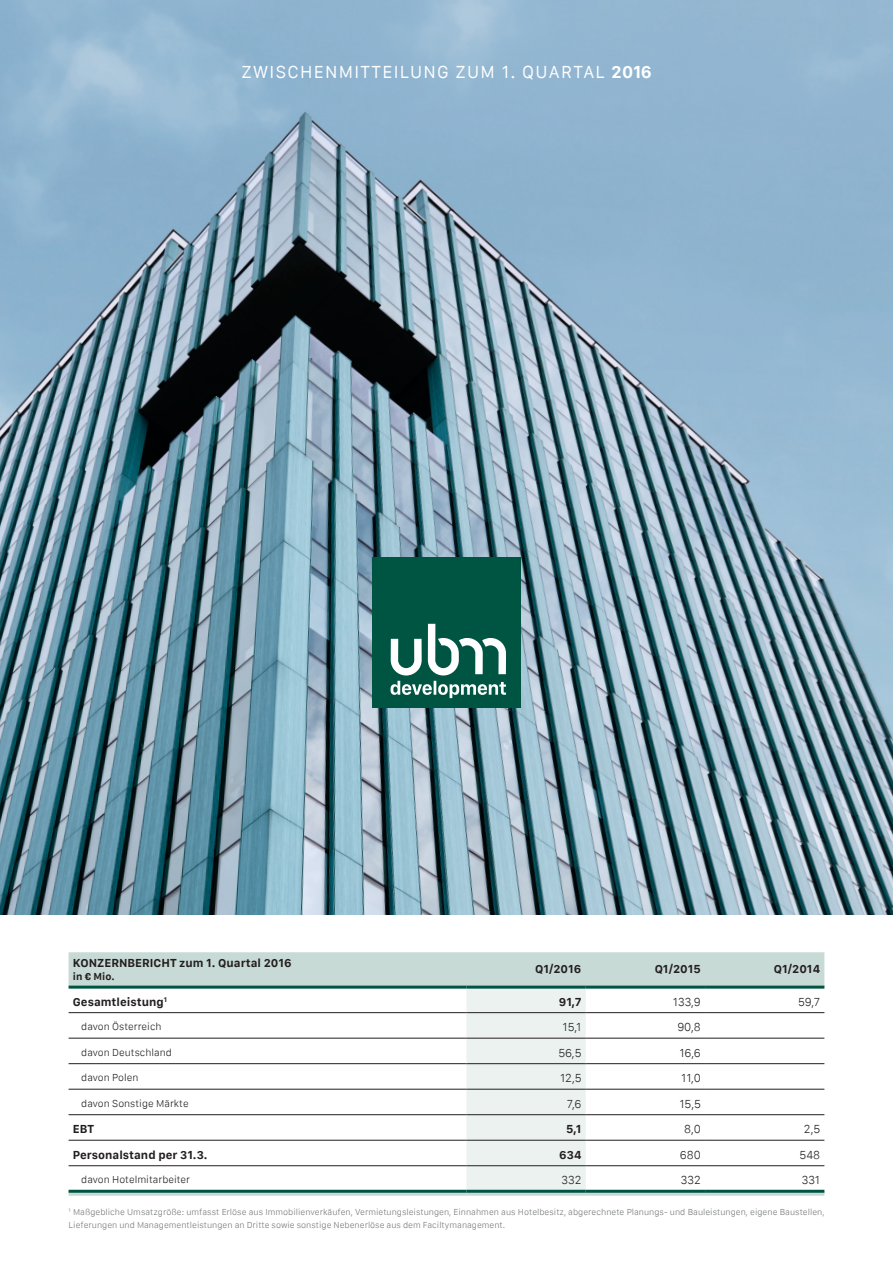
<style>
.page{position:relative;width:893px;height:1263px;background:#fff}
.page>*{position:absolute;margin:0;border:0;box-sizing:border-box;transform-origin:0 0}
.t1{font:18px "San Francisco Text";letter-spacing:.07em;color:#fff}
.t2{font:700 12px "San Francisco Text";color:#231f20}
.t3{font:300 12px "San Francisco Text";color:#231f20}
.t4{font:300 10.5px "San Francisco Text";color:#231f20}
.t5{font:700 10.5px "San Francisco Text";color:#231f20}
.t6{font:300 9px/13.5px "San Francisco Text";color:#76787b}
.s1{font-family:"San Francisco Display";font-weight:700}
</style>
<div class="page">
<img style="left:0;top:0;width:893px;height:915px">
<div style="left:372px;top:557px;width:149px;height:150px;background:#005542"></div>
<svg style="left:391px;top:681px;width:115px;height:17px"></svg>
<svg style="left:391px;top:639px;width:31px;height:36px"></svg>
<svg style="left:428px;top:624px;width:78px;height:51px"></svg>
<svg style="left:69px;top:952px;width:755px;height:244px"></svg>
<div style="left:466px;top:989px;width:120px;height:201px;background:#ebf2f0"></div>
<hr style="left:69px;top:1012px;width:397px;height:1px;background:#231f20">
<hr style="left:466px;top:1012px;width:120px;height:1px;background:#231f20">
<hr style="left:586px;top:1012px;width:119px;height:1px;background:#231f20">
<hr style="left:705px;top:1012px;width:119px;height:1px;background:#231f20">
<hr style="left:69px;top:1038px;width:397px;height:1px;background:#231f20">
<hr style="left:466px;top:1038px;width:120px;height:1px;background:#231f20">
<hr style="left:586px;top:1038px;width:119px;height:1px;background:#231f20">
<hr style="left:705px;top:1038px;width:119px;height:1px;background:#231f20">
<hr style="left:69px;top:1063px;width:397px;height:1px;background:#231f20">
<hr style="left:466px;top:1063px;width:120px;height:1px;background:#231f20">
<hr style="left:586px;top:1063px;width:119px;height:1px;background:#231f20">
<hr style="left:705px;top:1063px;width:119px;height:1px;background:#231f20">
<hr style="left:69px;top:1089px;width:397px;height:1px;background:#231f20">
<hr style="left:466px;top:1089px;width:120px;height:1px;background:#231f20">
<hr style="left:586px;top:1089px;width:119px;height:1px;background:#231f20">
<hr style="left:705px;top:1089px;width:119px;height:1px;background:#231f20">
<hr style="left:69px;top:1140px;width:397px;height:1px;background:#231f20">
<hr style="left:466px;top:1140px;width:120px;height:1px;background:#231f20">
<hr style="left:586px;top:1140px;width:119px;height:1px;background:#231f20">
<hr style="left:705px;top:1140px;width:119px;height:1px;background:#231f20">
<hr style="left:69px;top:1165px;width:397px;height:1px;background:#231f20">
<hr style="left:466px;top:1165px;width:120px;height:1px;background:#231f20">
<hr style="left:586px;top:1165px;width:119px;height:1px;background:#231f20">
<hr style="left:705px;top:1165px;width:119px;height:1px;background:#231f20">
<hr style="left:69px;top:986px;width:397px;height:3px;background:#005542">
<hr style="left:466px;top:986px;width:120px;height:3px;background:#005542">
<hr style="left:586px;top:986px;width:119px;height:3px;background:#005542">
<hr style="left:705px;top:986px;width:119px;height:3px;background:#005542">
<hr style="left:69px;top:1190px;width:397px;height:3px;background:#005542">
<hr style="left:466px;top:1190px;width:120px;height:3px;background:#005542">
<hr style="left:586px;top:1190px;width:119px;height:3px;background:#005542">
<hr style="left:705px;top:1190px;width:119px;height:3px;background:#005542">
<hr style="left:69px;top:1114px;width:397px;height:1px;background:#231f20">
<hr style="left:466px;top:1114px;width:120px;height:1px;background:#231f20">
<hr style="left:586px;top:1114px;width:119px;height:1px;background:#231f20">
<hr style="left:705px;top:1114px;width:119px;height:1px;background:#231f20">
<h1 class="t1" style="left:241px;top:60px;width:411px">ZWISCHENMITTEILUNG ZUM 1. QUARTAL <span class="s1">2016</span></h1>
<h2 class="t2" style="left:73px;top:955px;width:220px">KonzernBericht zum 1. Quartal 2016</h2>
<p class="t5" style="left:73px;top:970px;width:43px">in € Mio.</p>
<h2 class="t2" style="left:535px;top:961px;width:48px">Q1/2016</h2>
<h2 class="t2" style="left:655px;top:961px;width:48px">Q1/2015</h2>
<h2 class="t2" style="left:774px;top:961px;width:48px">Q1/2014</h2>
<h2 class="t2" style="left:73px;top:994px;width:96px">Gesamtleistung<sup>1</sup></h2>
<h2 class="t2" style="left:559px;top:994px;width:24px">91,7</h2>
<h2 class="t3" style="left:673px;top:994px;width:30px">133,9</h2>
<h2 class="t3" style="left:798px;top:994px;width:24px">59,7</h2>
<p class="t4" style="left:81px;top:1020px;width:82px">davon Österreich</p>
<h2 class="t3" style="left:563px;top:1019px;width:20px">15,1</h2>
<h2 class="t3" style="left:677px;top:1019px;width:25px">90,8</h2>
<p class="t4" style="left:81px;top:1046px;width:92px">davon Deutschland</p>
<h2 class="t3" style="left:558px;top:1045px;width:25px">56,5</h2>
<h2 class="t3" style="left:679px;top:1045px;width:23px">16,6</h2>
<p class="t4" style="left:81px;top:1071px;width:59px">davon Polen</p>
<h2 class="t3" style="left:560px;top:1070px;width:23px">12,5</h2>
<h2 class="t3" style="left:681px;top:1070px;width:21px">11,0</h2>
<p class="t4" style="left:81px;top:1097px;width:109px">davon Sonstige Märkte</p>
<h2 class="t3" style="left:567px;top:1096px;width:16px">7,6</h2>
<h2 class="t3" style="left:679px;top:1096px;width:23px">15,5</h2>
<h2 class="t2" style="left:73px;top:1121px;width:22px">EBT</h2>
<h2 class="t2" style="left:566px;top:1121px;width:17px">5,1</h2>
<h2 class="t3" style="left:684px;top:1121px;width:18px">8,0</h2>
<h2 class="t3" style="left:804px;top:1121px;width:18px">2,5</h2>
<h2 class="t2" style="left:73px;top:1147px;width:136px">Personalstand per 31.3.</h2>
<h2 class="t2" style="left:559px;top:1147px;width:24px">634</h2>
<h2 class="t3" style="left:680px;top:1147px;width:23px">680</h2>
<h2 class="t3" style="left:800px;top:1147px;width:22px">548</h2>
<p class="t4" style="left:81px;top:1173px;width:110px">davon Hotelmitarbeiter</p>
<h2 class="t3" style="left:562px;top:1172px;width:21px">332</h2>
<h2 class="t3" style="left:681px;top:1172px;width:21px">332</h2>
<h2 class="t3" style="left:802px;top:1172px;width:20px">331</h2>
<p class="t6" style="left:69px;top:1204px;width:757px"><sup>1</sup> Maßgebliche Umsatzgröße: umfasst Erlöse aus Immobilienverkäufen, Vermietungsleistungen, Einnahmen aus Hotelbesitz, abgerechnete Planungs- und Bauleistungen, eigene Baustellen,<br>Lieferungen und Managementleistungen an Dritte sowie sonstige Nebenerlöse aus dem Faciltymanagement.</p>
</div>
